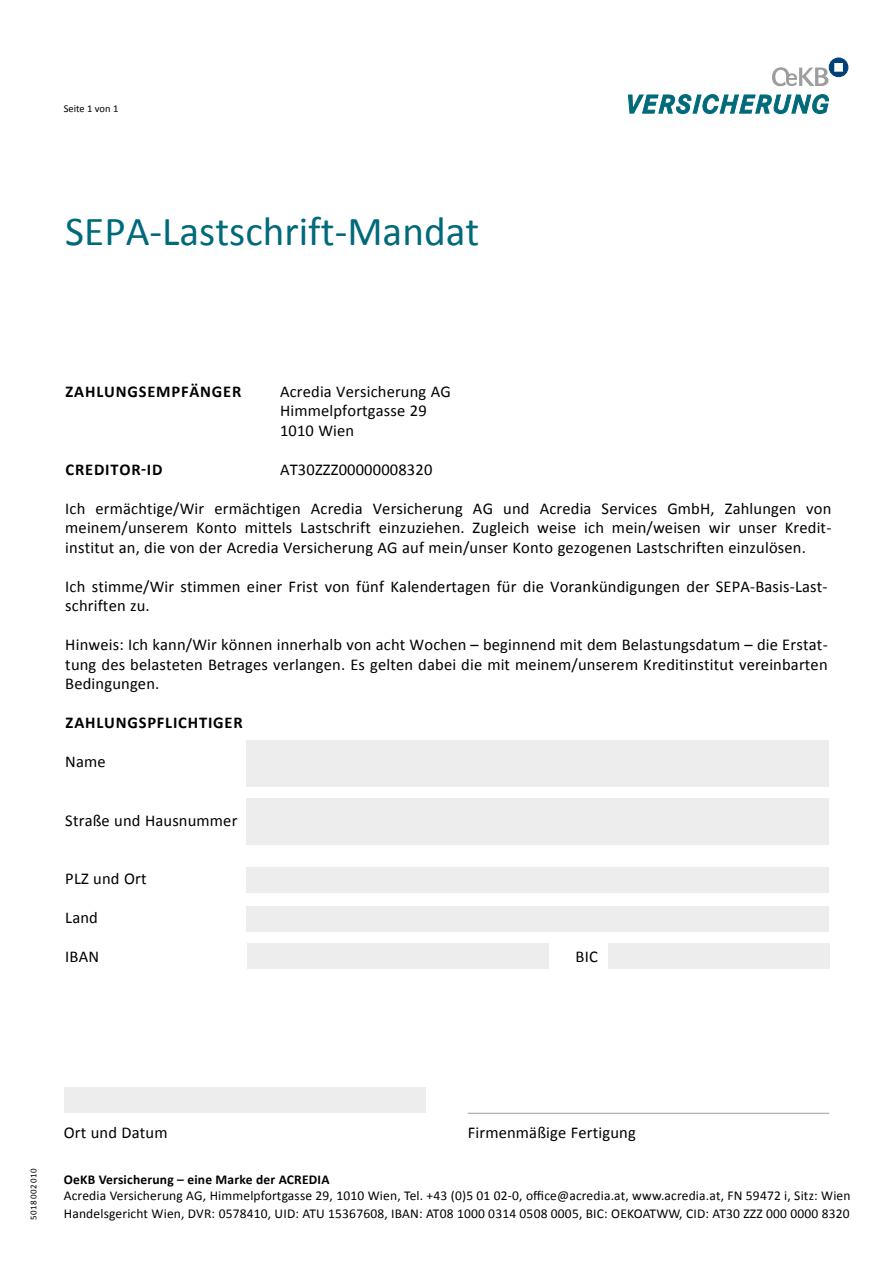
<style>
.page{position:relative;width:893px;height:1263px;background:#fff}
.page>*{position:absolute;margin:0;border:0;box-sizing:border-box;transform-origin:0 0}
.t1{font:41.25px "Calibri";color:#006a7a}
.t2{font:16.5px/19.5px "Calibri";letter-spacing:.01em;color:#000}
.t3{font:700 16.5px "Calibri";letter-spacing:.05em;color:#000}
.t4{font:13.5px "Calibri";letter-spacing:.015em;color:#000}
.t5{font:700 13.5px "Calibri";letter-spacing:.015em;color:#000}
.t6{font:10.5px "Calibri";color:#000}
.t7{font:9px "Calibri";letter-spacing:.08em;color:#000}
</style>
<div class="page">
<hr style="left:468px;top:1113px;width:361px;height:1px;background:#9d9d9c">
<div style="left:64px;top:1087px;width:361px;height:26px;background:#ededed"></div>
<div style="left:608px;top:943px;width:221px;height:25px;background:#ededed"></div>
<div style="left:247px;top:867px;width:582px;height:26px;background:#ededed"></div>
<div style="left:247px;top:906px;width:582px;height:25px;background:#ededed"></div>
<div style="left:247px;top:943px;width:302px;height:25px;background:#ededed"></div>
<div style="left:247px;top:740px;width:582px;height:47px;background:#ededed"></div>
<div style="left:247px;top:798px;width:582px;height:47px;background:#ededed"></div>
<svg style="left:772px;top:67px;width:56px;height:19px"></svg>
<div style="left:829px;top:58px;width:19px;height:19px;background:#004177;border-radius:50%"></div>
<div style="left:829px;top:58px;width:19px;height:19px;border:1px solid #004177;border-radius:50%"></div>
<svg style="left:834px;top:63px;width:9px;height:9px"></svg>
<svg style="left:628px;top:94px;width:201px;height:20px"></svg>
<p class="t6" style="left:64px;top:102px;width:56px">Seite 1 von 1</p>
<h1 class="t1" style="left:65px;top:205px;width:415px">SEPA-Lastschrift-Mandat</h1>
<p class="t3" style="left:66px;top:381px;width:177px">ZAHLUNGSEMPFÄNGER</p>
<p class="t2" style="left:280px;top:381px;width:172px">Acredia Versicherung AG<br>Himmelpfortgasse 29<br>1010 Wien</p>
<p class="t3" style="left:66px;top:459px;width:98px">CREDITOR-ID</p>
<p class="t2" style="left:280px;top:459px;width:154px">AT30ZZZ00000008320</p>
<p class="t2" style="left:65px;top:498px;width:768px;text-align:justify">Ich ermächtige/Wir ermächtigen Acredia Versicherung AG und Acredia Services GmbH, Zahlungen von meinem/unserem Konto mittels Lastschrift einzuziehen. Zugleich weise ich mein/weisen wir unser Kredit&shy;institut an, die von der Acredia Versicherung AG auf mein/unser Konto gezogenen Lastschriften einzulösen.</p>
<p class="t2" style="left:65px;top:576px;width:764px">Ich stimme/Wir stimmen einer Frist von fünf Kalendertagen für die Vorankündigungen der SEPA-Basis-Last&shy;schriften zu.</p>
<p class="t2" style="left:65px;top:635px;width:764px;text-align:justify">Hinweis: Ich kann/Wir können innerhalb von acht Wochen – beginnend mit dem Belastungsdatum – die Erstat&shy;tung des belasteten Betrages verlangen. Es gelten dabei die mit meinem/unserem Kreditinstitut vereinbarten Bedingungen.</p>
<p class="t3" style="left:66px;top:712px;width:179px">ZAHLUNGSPFLICHTIGER</p>
<p class="t2" style="left:65px;top:752px;width:42px">Name</p>
<p class="t2" style="left:65px;top:810px;width:174px">Straße und Hausnummer</p>
<p class="t2" style="left:65px;top:869px;width:83px">PLZ und Ort</p>
<p class="t2" style="left:65px;top:908px;width:34px">Land</p>
<p class="t2" style="left:65px;top:947px;width:35px">IBAN</p>
<p class="t2" style="left:576px;top:947px;width:24px">BIC</p>
<p class="t7" style="left:28px;top:1220px;width:54px;rotate:-90deg">5018002010</p>
<p class="t2" style="left:64px;top:1123px;width:105px">Ort und Datum</p>
<p class="t2" style="left:468px;top:1123px;width:170px">Firmenmäßige Fertigung</p>
<p class="t5" style="left:64px;top:1171px;width:267px">OeKB Versicherung – eine Marke der ACREDIA</p>
<p class="t4" style="left:64px;top:1187px;width:788px">Acredia Versicherung AG, Himmelpfortgasse 29, 1010 Wien, Tel. +43 (0)5 01 02-0, office@acredia.at, www.acredia.at, FN 59472 i, Sitz: Wien</p>
<p class="t4" style="left:64px;top:1204px;width:787px">Handelsgericht Wien, DVR: 0578410, UID: ATU 15367608, IBAN: AT08 1000 0314 0508 0005, BIC: OEKOATWW, CID: AT30 ZZZ 000 0000 8320</p>
</div>
